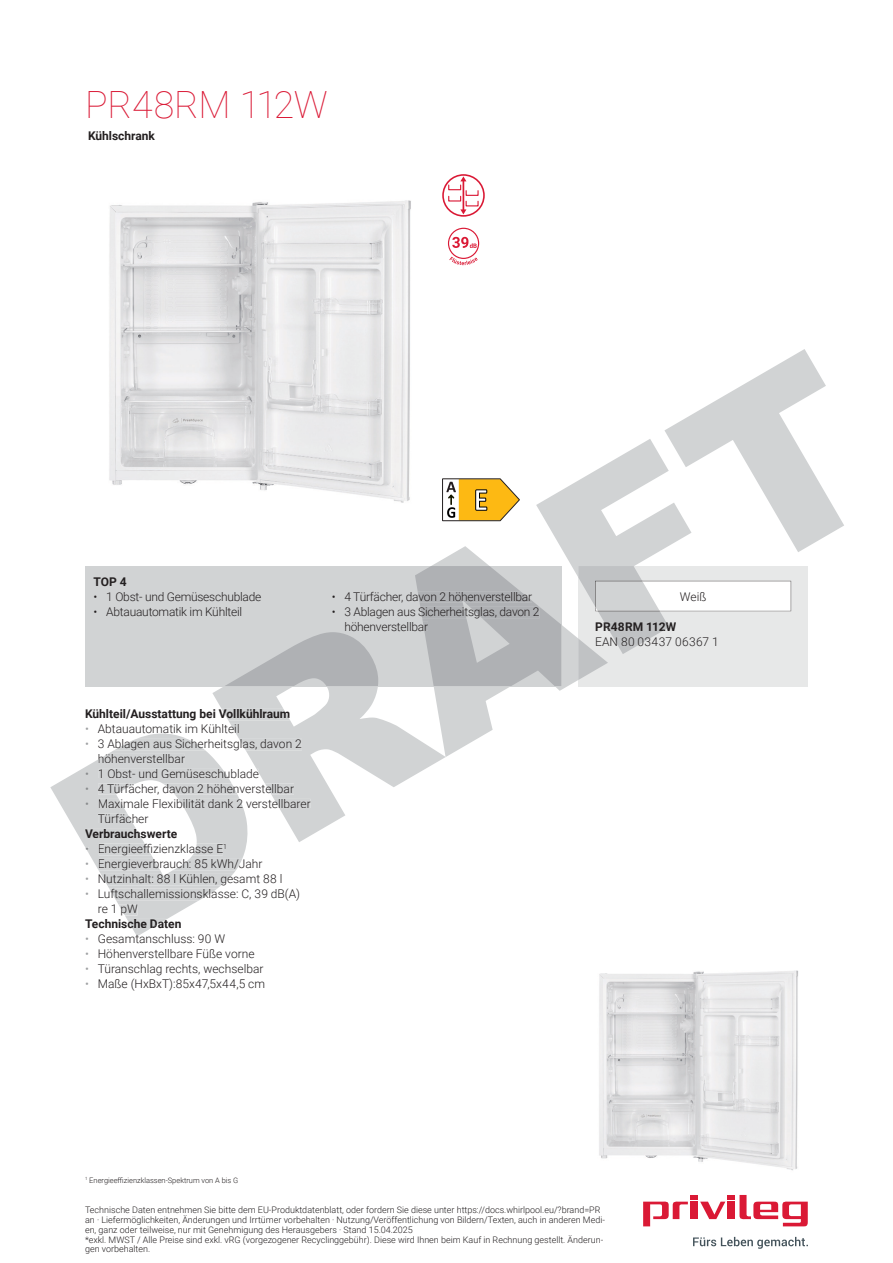
<style>
.page{position:relative;width:893px;height:1263px;background:#fff}
.page>*{position:absolute;margin:0;border:0;box-sizing:border-box;transform-origin:0 0}
.t1{font:100 37.5px "Roboto";color:#da1935}
.t2{font:300 12px/15px "Roboto";color:#231f20}
.t3{font:300 12px/15px "Roboto";letter-spacing:-.02em;color:#231f20}
.t4{font:700 12px "Roboto";color:#231f20}
.t5{font:300 12px "Roboto";letter-spacing:.025em;color:#231f20}
.t6{font:300 12px/15px "Roboto";color:#9ea0a2}
.t7{font:300 12px/15px "Roboto";color:#888a8c;text-align:justify}
.t8{font:300 9px/9.8px "Roboto";color:#231f20}
.t9{font:300 7.5px "Roboto";color:#231f20}
.s1{color:#888a8c}
.s2{color:#9ea0a2}
</style>
<div class="page">
<svg style="left:643px;top:1195px;width:165px;height:31px"></svg>
<div style="left:728px;top:1201px;width:7px;height:18px;background:#da1935"></div>
<div style="left:691px;top:1201px;width:7px;height:18px;background:#da1935"></div>
<svg style="left:693px;top:1237px;width:115px;height:12px"></svg>
<img style="left:109px;top:200px;width:302px;height:149px">
<svg style="left:442px;top:174px;width:43px;height:43px"></svg>
<svg style="left:447px;top:227px;width:33px;height:39px"></svg>
<img style="left:599px;top:970px;width:199px;height:201px">
<svg style="left:50px;top:349px;width:794px;height:587px"></svg>
<h1 class="t1" style="left:85px;top:78px;width:244px">PR48RM 112W</h1>
<h2 class="t4" style="left:88px;top:128px;width:68px">Kühlschrank</h2>
<h2 class="t4" style="left:94px;top:573px;width:35px">TOP 4</h2>
<h2 class="t3" style="left:94px;top:588px;width:169px">• 1 Obst- und Gemüseschublade</h2>
<h2 class="t3" style="left:94px;top:603px;width:150px">• Abtauautomatik im Kühlteil</h2>
<h2 class="t2" style="left:332px;top:588px;width:5px">• •</h2>
<h2 class="t3" style="left:344px;top:588px;width:197px">4 Türfächer, davon 2 höhenverstellbar<br>3 Ablagen aus Sicherheitsglas, davon 2 höhenverstellbar</h2>
<h2 class="t4" style="left:85px;top:705px;width:207px">Kühlteil/Ausstattung bei Vollkühlraum</h2>
<h2 class="t2" style="left:98px;top:721px;width:206px">Abtauautomatik im Kühlteil<br>3 Ablagen aus Sicherheitsglas, davon 2</h2>
<h2 class="t2" style="left:98px;top:766px;width:214px">1 Obst- und Gemüseschublade<br>4 Türfächer, davon 2 höhenverstellbar<br>Maximale Flexibilität dank 2 verstellbarer</h2>
<h2 class="t6" style="left:85px;top:721px;width:5px">• •</h2>
<h2 class="t2" style="left:98px;top:751px;width:89px">höhenverstellbar</h2>
<h2 class="t7" style="left:85px;top:766px;width:5px">• • •</h2>
<h2 class="t2" style="left:98px;top:811px;width:52px">Türfächer</h2>
<h2 class="t4" style="left:85px;top:825px;width:94px">Verbrauchswerte</h2>
<h2 class="t2" style="left:98px;top:841px;width:204px;text-indent:-13px"><span class="s1">•</span> Energieeffizienzklasse E<sup>1<br></sup>Energieverbrauch: 85 kWh/Jahr<br>Nutzinhalt: 88 l Kühlen, gesamt 88 l<br>Luftschallemissionsklasse: C, 39 dB(A) re 1 pW</h2>
<h2 class="t4" style="left:85px;top:915px;width:98px">Technische Daten</h2>
<h2 class="t2" style="left:98px;top:931px;width:129px">Gesamtanschluss: 90 W</h2>
<h2 class="t2" style="left:143px;top:841px;width:11px">f</h2>
<h2 class="t6" style="left:85px;top:856px;width:5px;text-align:justify">• • •</h2>
<h2 class="t6" style="left:85px;top:931px;width:5px">•</h2>
<h2 class="t2" style="left:85px;top:946px;width:171px"><span class="s2">•</span> Höhenverstellbare Füße vorne</h2>
<h2 class="t2" style="left:85px;top:961px;width:180px"><span class="s2">•</span> Türanschlag rechts, wechselbar</h2>
<h2 class="t2" style="left:85px;top:976px;width:181px"><span class="s2">•</span> Maße (HxBxT):85x47,5x44,5 cm</h2>
<h2 class="t2" style="left:680px;top:588px;width:28px">Weiß</h2>
<h2 class="t4" style="left:595px;top:618px;width:82px">PR48RM 112W</h2>
<h2 class="t5" style="left:595px;top:633px;width:125px">EAN 80 03437 06367 1</h2>
<p class="t9" style="left:85px;top:1175px;width:155px"><sup>1</sup> Energieeffizienzklassen-Spektrum von A bis G</p>
<p class="t8" style="left:85px;top:1205px;width:521px">Technische Daten entnehmen Sie bitte dem EU-Produktdatenblatt, oder fordern Sie diese unter https://docs.whirlpool.eu/?brand=PR an · Liefermöglichkeiten, Änderungen und Irrtümer vorbehalten · Nutzung/Veröffentlichung von Bildern/Texten, auch in anderen Medi&shy;en, ganz oder teilweise, nur mit Genehmigung des Herausgebers · Stand 15.04.2025<br>*exkl. MWST / Alle Preise sind exkl. vRG (vorgezogener Recyclinggebühr). Diese wird Ihnen beim Kauf in Rechnung gestellt. Änderun&shy;gen vorbehalten.</p>
</div>
